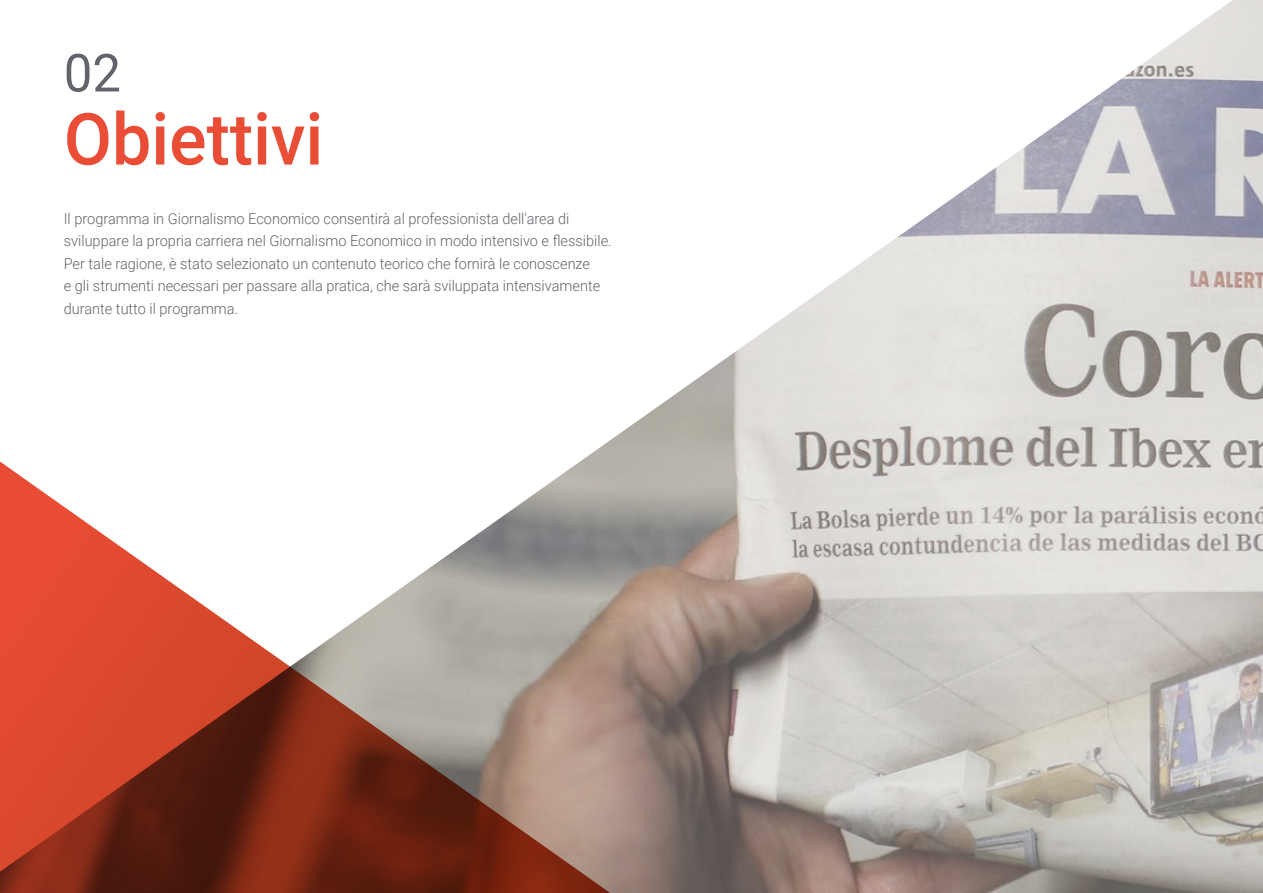
<style>
.page{position:relative;width:1263px;height:893px;background:#fff}
.page>*{position:absolute;margin:0;border:0;box-sizing:border-box;transform-origin:0 0}
.t1{font:500 72px "Roboto";color:#e94d35}
.t2{font:52.5px "Roboto";color:#61646a}
.t3{font:300 15px/22.5px "Roboto";color:#61646a}
</style>
<div class="page">
<img style="left:602px;top:0;width:661px;height:893px">
<svg style="left:0;top:446px;width:640px;height:447px"></svg>
<h2 class="t2" style="left:64px;top:36px;width:59px">02</h2>
<h1 class="t1" style="left:64px;top:89px;width:261px">Obiettivi</h1>
<p class="t3" style="left:64px;top:207px;width:549px">Il programma in Giornalismo Economico consentirà al professionista dell'area di sviluppare la propria carriera nel Giornalismo Economico in modo intensivo e flessibile.<br>Per tale ragione, è stato selezionato un contenuto teorico che fornirà le conoscenze<br>e gli strumenti necessari per passare alla pratica, che sarà sviluppata intensivamente durante tutto il programma.</p>
</div>
